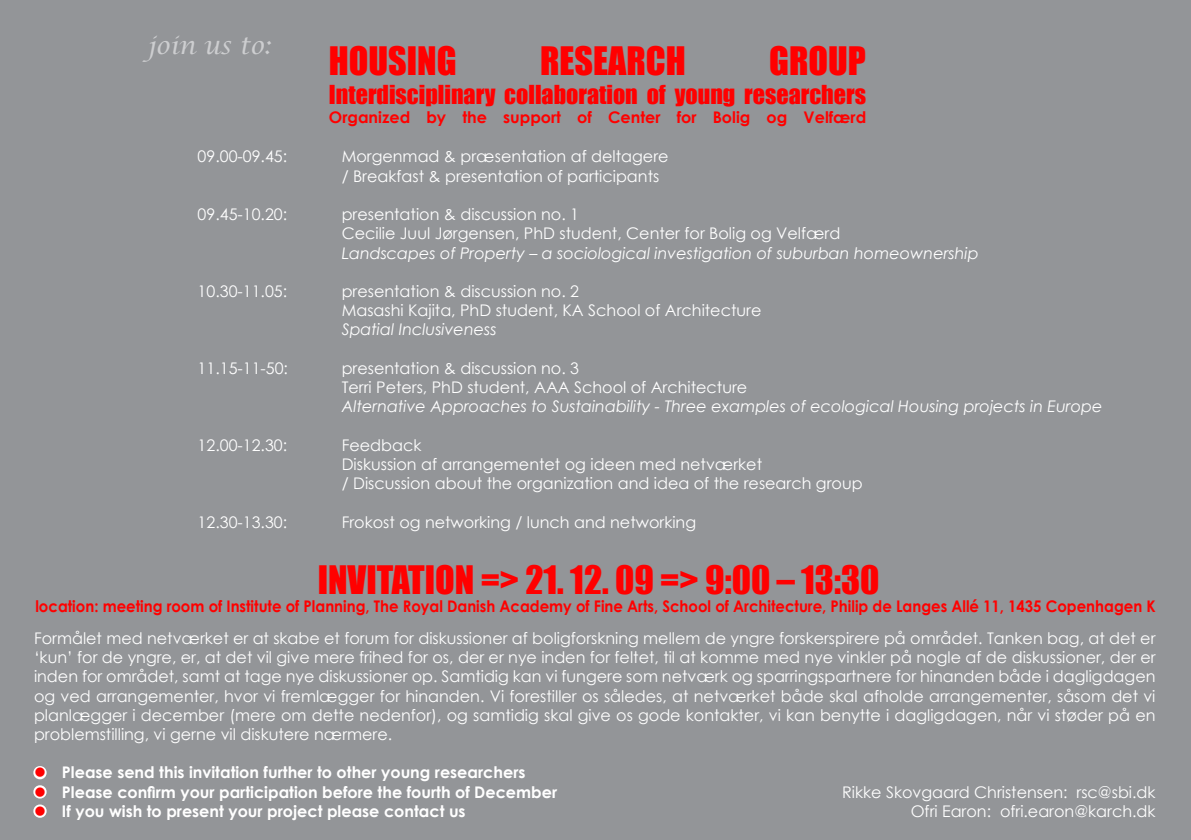
<style>
.page{position:relative;width:1191px;height:840px;background:#fff}
.page>*{position:absolute;margin:0;border:0;box-sizing:border-box;transform-origin:0 0}
.t1{font:36px "Impact";color:#f00}
.t2{font:24px "Impact";color:#f00}
.t3{font:italic 24px "Lucida Calligraphy";color:#cdced0}
.t4{font:16px/19.2px "Century Gothic";color:#fff;text-align:justify}
.t5{font:italic 16px "Century Gothic";color:#fff}
.t6{font:700 16px "Century Gothic";color:#fff}
.t7{font:700 16px "Century Gothic";color:#f00;scale:.93 1}
.t8{font:700 16px "Century Gothic";color:#f00}
.s1{color:#f00}
</style>
<div class="page">
<div style="left:0;top:0;width:1191px;height:839px;background:#939598"></div>
<svg style="left:33px;top:766px;width:14px;height:52px"></svg>
<p class="t3" style="left:147px;top:31px;width:125px">join us to:</p>
<p class="t1" style="left:329px;top:33px;width:129px">Housing</p>
<p class="t1" style="left:540px;top:33px;width:144px">Research</p>
<p class="t1" style="left:769px;top:33px;width:98px">Group</p>
<p class="t2" style="left:329px;top:76px;width:538px">Interdisciplinary collaboration of young researchers</p>
<p class="t8" style="left:329px;top:105px;width:539px">Organized by the support of Center for Bolig og Velfærd</p>
<p class="t4" style="left:198px;top:147px;width:91px">09.00-09.45:</p>
<p class="t4" style="left:342px;top:147px;width:328px">Morgenmad &amp; præsentation af deltagere</p>
<p class="t4" style="left:342px;top:166px;width:319px">/ Breakfast &amp; presentation of participants</p>
<p class="t4" style="left:198px;top:204px;width:91px">09.45-10.20:</p>
<p class="t4" style="left:342px;top:204px;width:239px">presentation &amp; discussion no. 1</p>
<p class="t4" style="left:342px;top:223px;width:500px">Cecilie Juul Jørgensen, PhD student, Center for Bolig og Velfærd</p>
<p class="t5" style="left:342px;top:241px;width:638px">Landscapes of Property – a sociological investigation of suburban homeownership</p>
<p class="t4" style="left:198px;top:281px;width:91px">10.30-11.05:</p>
<p class="t4" style="left:342px;top:281px;width:239px">presentation &amp; discussion no. 2</p>
<p class="t4" style="left:342px;top:300px;width:421px">Masashi Kajita, PhD student, KA School of Architecture</p>
<p class="t5" style="left:342px;top:318px;width:156px">Spatial Inclusiveness</p>
<p class="t4" style="left:198px;top:358px;width:92px">11.15-11-50:</p>
<p class="t4" style="left:342px;top:358px;width:239px">presentation &amp; discussion no. 3</p>
<p class="t4" style="left:342px;top:377px;width:407px">Terri Peters, PhD student, AAA School of Architecture</p>
<p class="t5" style="left:342px;top:395px;width:762px">Alternative Approaches to Sustainability - Three examples of ecological Housing projects in Europe</p>
<p class="t4" style="left:198px;top:435px;width:91px">12.00-12.30:</p>
<p class="t4" style="left:342px;top:435px;width:81px">Feedback</p>
<p class="t4" style="left:342px;top:454px;width:422px">Diskussion af arrangementet og ideen med netværket</p>
<p class="t4" style="left:342px;top:473px;width:522px">/ Discussion about the organization and idea of the research group</p>
<p class="t4" style="left:198px;top:511px;width:91px">12.30-13.30:</p>
<p class="t4" style="left:342px;top:511px;width:356px">Frokost og networking / lunch and networking</p>
<p class="t1" style="left:318px;top:551px;width:563px">Invitation =&gt; 21. 12. 09 =&gt; 9:00 – 13:30</p>
<p class="t4" style="left:34px;top:628px;width:1123px">Formålet med netværket er at skabe et forum for diskussioner af boligforskning mellem de yngre forskerspirere på området. Tanken bag, at det er ‘kun’ for de yngre, er, at det vil give mere frihed for os, der er nye inden for feltet, til at komme med nye vinkler på nogle af de diskussioner, der er inden for området, samt at tage nye diskussioner op. Samtidig kan vi fungere som netværk og sparringspartnere for hinanden både i dagligdagen og ved arrangementer, hvor vi fremlægger for hinanden. Vi forestiller os således, at netværket både skal afholde arrangementer, såsom det vi planlægger i december (mere om dette nedenfor), og samtidig skal give os gode kontakter, vi kan benytte i dagligdagen, når vi støder på en problemstilling, vi gerne vil diskutere nærmere.</p>
<p class="t6" style="left:34px;top:760px;width:493px"><span class="s1">●</span> Please send this invitation further to other young researchers</p>
<p class="t6" style="left:34px;top:779px;width:524px"><span class="s1">●</span> Please confirm your participation before the fourth of December</p>
<p class="t6" style="left:34px;top:798px;width:433px"><span class="s1">●</span> If you wish to present your project please contact us</p>
<p class="t7" style="left:35px;top:593px;width:1206px">location: meeting room of Institute of Planning, The Royal Danish Academy of Fine Arts, School of Architecture, Philip de Langes Allé 11, 1435 Copenhagen K</p>
<p class="t4" style="left:842px;top:781px;width:315px">Rikke Skovgaard Christensen: rsc@sbi.dk</p>
<p class="t4" style="left:910px;top:800px;width:246px">Ofri Earon: ofri.earon@karch.dk</p>
</div>
